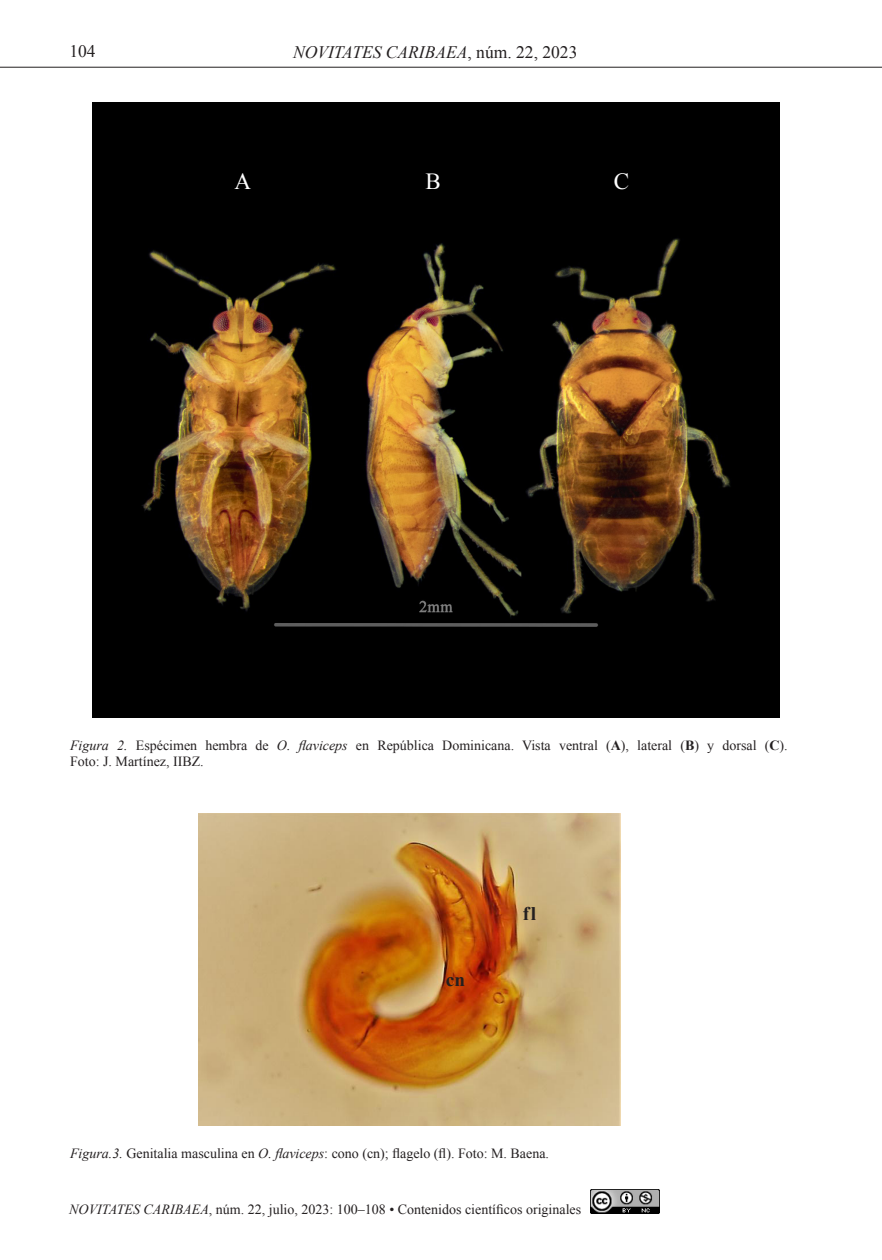
<style>
.page{position:relative;width:882px;height:1260px;background:#fff}
.page>*{position:absolute;margin:0;border:0;box-sizing:border-box;transform-origin:0 0}
.Clave{font:23.1px "Times New Roman";color:#fff}
.Clave-2{font:700 19.25px "Times New Roman";color:#231f20}
.t1{font:italic 17.5px "Times New Roman";color:#231f20}
.t2{font:17.5px "Times New Roman";color:#231f20}
.piefigura{font:14px/15.8px "Times New Roman";color:#231f20}
.s1{font-style:normal}
.s2{font-style:italic}
.s3{font-weight:700}
</style>
<div class="page">
<hr style="left:0;top:67px;width:882px;height:1px;background:#231f20">
<img style="left:591px;top:1189px;width:69px;height:25px">
<img style="left:93px;top:102px;width:686px;height:615px">
<img style="left:199px;top:813px;width:422px;height:312px">
<p class="t2" style="left:69px;top:39px;width:28px">104</p>
<p class="t1" style="left:293px;top:40px;width:286px">NOVITATES CARIBAEA<span class="s1">, núm. 22, 2023</span></p>
<p class="Clave" style="left:234px;top:165px;width:18px">A</p>
<p class="Clave" style="left:425px;top:165px;width:17px">B</p>
<p class="Clave" style="left:614px;top:165px;width:17px">C</p>
<p class="piefigura" style="left:70px;top:737px;width:719px"><span class="s2">Figura 2.</span> Espécimen hembra de <span class="s2">O. flaviceps</span> en República Dominicana. Vista ventral (<span class="s3">A</span>), lateral (<span class="s3">B</span>) y dorsal (<span class="s3">C</span>).<br>Foto: J. Martínez, IIBZ.</p>
<p class="Clave-2" style="left:446px;top:966px;width:21px">cn</p>
<p class="Clave-2" style="left:523px;top:901px;width:15px">fl</p>
<p class="piefigura" style="left:70px;top:1145px;width:481px"><span class="s2">Figura.3.</span> Genitalia masculina en <span class="s2">O. flaviceps</span>: cono (cn); flagelo (fl). Foto: M. Baena.</p>
<p class="piefigura" style="left:69px;top:1201px;width:513px"><span class="s2">NOVITATES CARIBAEA</span>, núm. 22, julio, 2023: 100–108 • Contenidos científicos originales</p>
</div>
